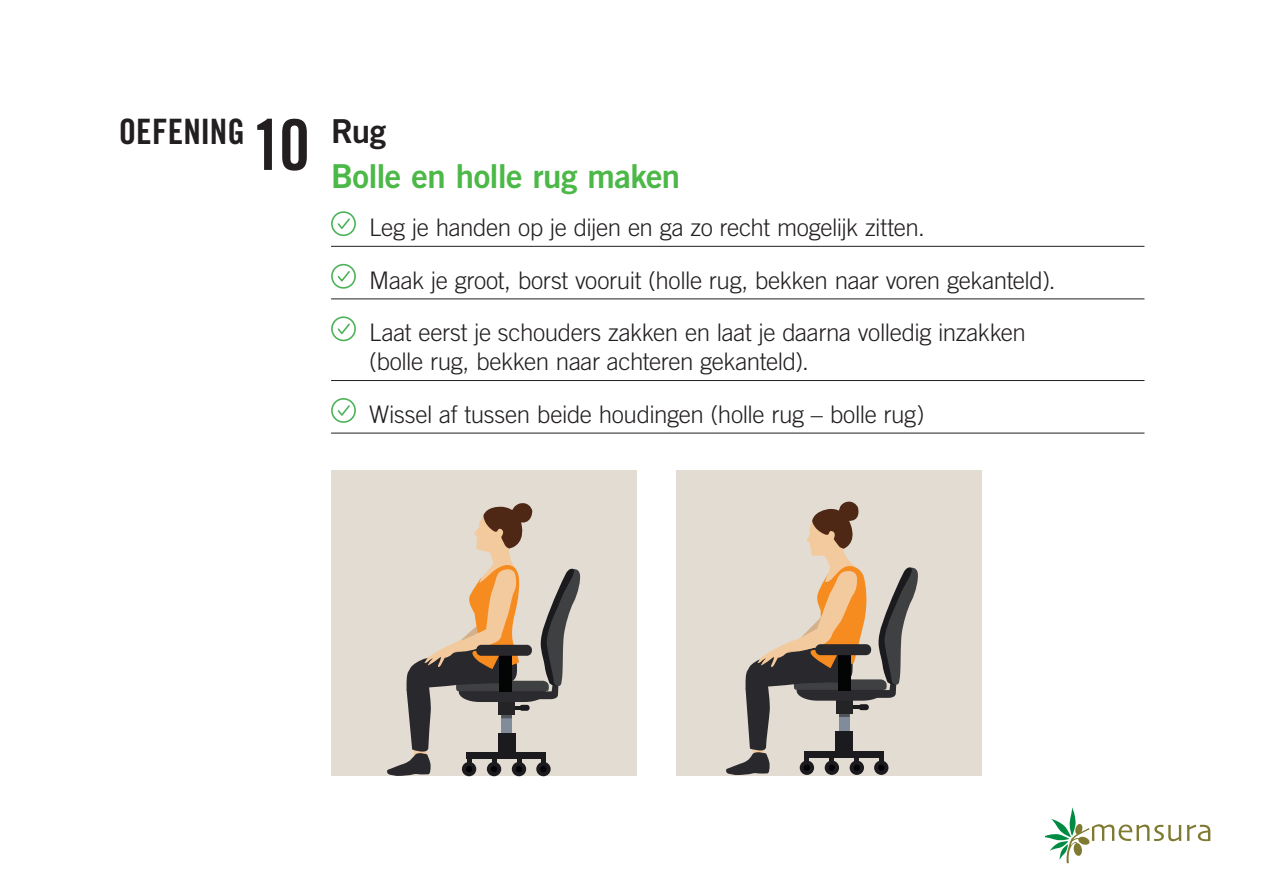
<style>
.page{position:relative;width:1263px;height:893px;background:#fff}
.page>*{position:absolute;margin:0;border:0;box-sizing:border-box;transform-origin:0 0}
.t1{font:69.9px "Trade Gothic LT Std Bd Cn 20";color:#231f20}
.t2{font:34.95px "Trade Gothic LT Std Bd Cn 20";color:#231f20}
.t3{font:33px "Trade Gothic LT Std Bd 2";letter-spacing:-.02em;color:#4cb848}
.t4{font:33px "Trade Gothic LT Std Bd 2";color:#231f20}
.t5{font:300 24.15px/52.5px "Trade Gothic LT Std";letter-spacing:-.02em;color:#231f20}
</style>
<div class="page">
<svg style="left:1187px;top:824px;width:23px;height:17px"></svg>
<svg style="left:1046px;top:807px;width:135px;height:56px"></svg>
<div style="left:331px;top:470px;width:305px;height:306px;background:#e3dcd2"></div>
<div style="left:676px;top:470px;width:305px;height:306px;background:#e3dcd2"></div>
<svg style="left:387px;top:503px;width:194px;height:273px"></svg>
<div style="left:499px;top:647px;width:13px;height:44px;background:#030505"></div>
<svg style="left:499px;top:655px;width:13px;height:1px"></svg>
<div style="left:476px;top:644px;width:56px;height:11px;background:#29282c;border-radius:5px"></div>
<div style="left:519px;top:704px;width:11px;height:6px;background:#1b1a1f;border-radius:3px"></div>
<svg style="left:726px;top:501px;width:192px;height:274px"></svg>
<div style="left:839px;top:646px;width:12px;height:44px;background:#030505"></div>
<div style="left:815px;top:644px;width:56px;height:11px;background:#29282c;border-radius:5px"></div>
<div style="left:859px;top:704px;width:10px;height:6px;background:#1b1a1f;border-radius:3px"></div>
<hr style="left:331px;top:246px;width:814px;height:1px;background:#231f20">
<hr style="left:331px;top:298px;width:814px;height:1px;background:#231f20">
<hr style="left:331px;top:380px;width:814px;height:1px;background:#231f20">
<hr style="left:331px;top:433px;width:814px;height:1px;background:#231f20">
<svg style="left:331px;top:211px;width:25px;height:26px"></svg>
<svg style="left:331px;top:263px;width:25px;height:26px"></svg>
<svg style="left:331px;top:316px;width:25px;height:26px"></svg>
<svg style="left:331px;top:398px;width:25px;height:25px"></svg>
<h2 class="t2" style="left:119px;top:110px;width:127px">OEFENING</h2>
<h1 class="t1" style="left:252px;top:102px;width:60px">10</h1>
<h3 class="t4" style="left:331px;top:111px;width:57px">Rug</h3>
<h3 class="t3" style="left:331px;top:156px;width:351px">Bolle en holle rug maken</h3>
<p class="t5" style="left:369px;top:201px;width:688px">Leg je handen op je dijen en ga zo recht mogelijk zitten.<br>Maak je groot, borst vooruit (holle rug, bekken naar voren gekanteld).<br>Laat eerst je schouders zakken en laat je daarna volledig inzakken</p>
<p class="t5" style="left:369px;top:335px;width:557px">(bolle rug, bekken naar achteren gekanteld).<br>Wissel af tussen beide houdingen (holle rug – bolle rug)</p>
</div>
